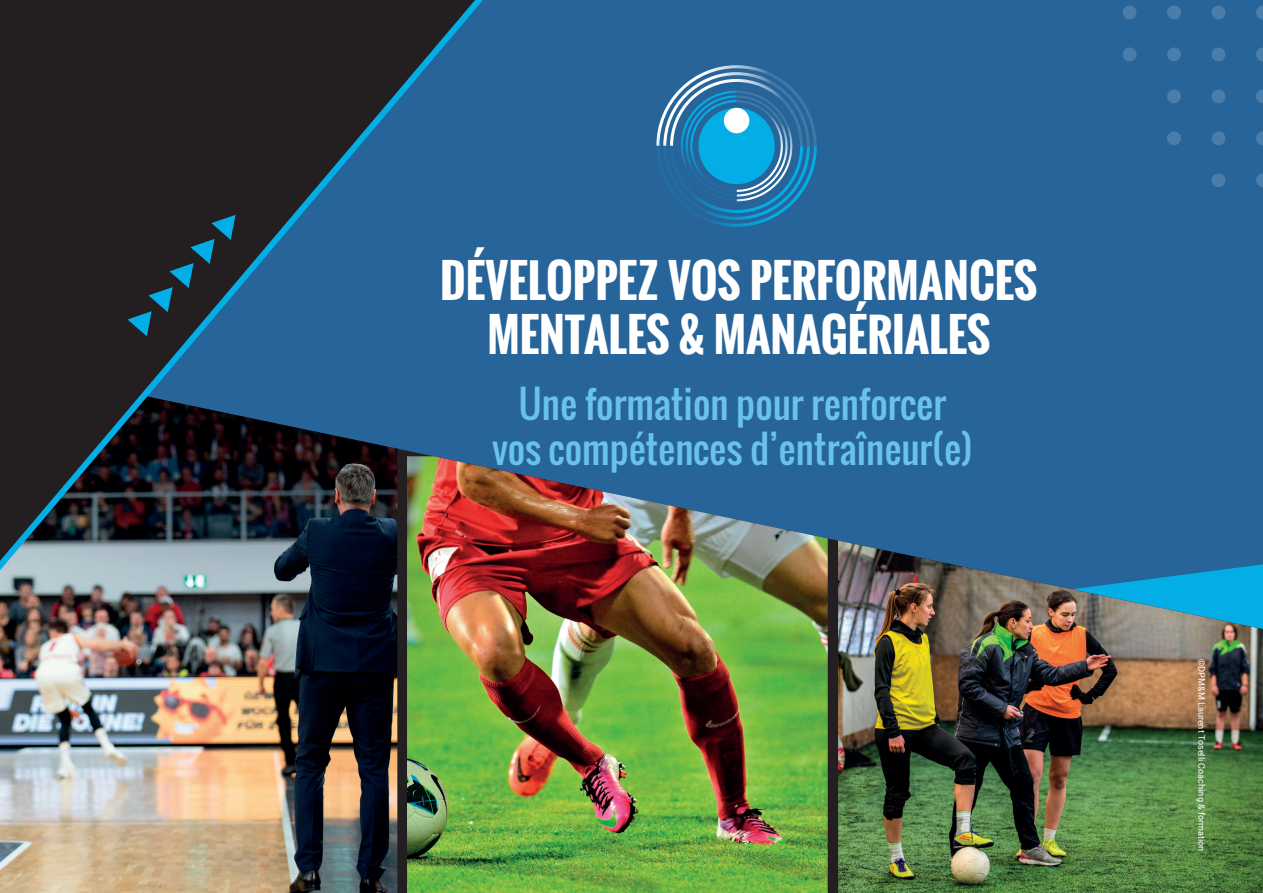
<style>
.page{position:relative;width:1263px;height:893px;background:#26649a}
.page>*{position:absolute;margin:0;border:0;box-sizing:border-box;transform-origin:0 0}
.t1{font:700 45px/54px "Oswald";color:#fff;text-align:center}
.t2{font:37.5px "Oswald";color:#69c1ed}
.t3{font:9px "Roboto";color:#fff}
</style>
<div class="page">
<div style="left:397px;top:538px;width:443px;height:355px;background:#231f20"></div>
<img style="left:0;top:570px;width:397px;height:323px">
<img style="left:407px;top:466px;width:421px;height:427px">
<img style="left:838px;top:541px;width:425px;height:352px">
<div style="left:1211px;top:173px;width:14px;height:14px;background:#4b7daa;border-radius:50%"></div>
<svg style="left:1256px;top:173px;width:7px;height:14px"></svg>
<div style="left:1167px;top:131px;width:14px;height:14px;background:#4b7daa;border-radius:50%"></div>
<div style="left:1211px;top:131px;width:14px;height:14px;background:#4b7daa;border-radius:50%"></div>
<svg style="left:1256px;top:131px;width:7px;height:14px"></svg>
<div style="left:1167px;top:89px;width:14px;height:14px;background:#4b7daa;border-radius:50%"></div>
<div style="left:1211px;top:89px;width:14px;height:14px;background:#4b7daa;border-radius:50%"></div>
<svg style="left:1256px;top:89px;width:7px;height:14px"></svg>
<div style="left:1123px;top:48px;width:13px;height:13px;background:#4b7daa;border-radius:50%"></div>
<div style="left:1167px;top:48px;width:14px;height:13px;background:#4b7daa;border-radius:50%"></div>
<div style="left:1211px;top:48px;width:14px;height:13px;background:#4b7daa;border-radius:50%"></div>
<svg style="left:1256px;top:48px;width:7px;height:13px"></svg>
<div style="left:1123px;top:6px;width:13px;height:13px;background:#4b7daa;border-radius:50%"></div>
<div style="left:1167px;top:6px;width:14px;height:13px;background:#4b7daa;border-radius:50%"></div>
<div style="left:1211px;top:6px;width:14px;height:13px;background:#4b7daa;border-radius:50%"></div>
<svg style="left:1256px;top:6px;width:7px;height:13px"></svg>
<svg style="left:656px;top:65px;width:161px;height:162px"></svg>
<div style="left:698px;top:108px;width:77px;height:76px;background:#03ade5;border-radius:50%"></div>
<div style="left:724px;top:108px;width:25px;height:25px;background:#fff;border-radius:50%"></div>
<svg style="left:0;top:0;width:483px;height:570px"></svg>
<svg style="left:0;top:0;width:475px;height:561px;fill:#231f20"></svg>
<svg style="left:128px;top:215px;width:108px;height:121px;background:#1e3642"></svg>
<p class="t1" style="left:440px;top:254px;width:598px">DÉVELOPPEZ VOS PERFORMANCES<br>MENTALES &amp; MANAGÉRIALES</p>
<p class="t2" style="left:519px;top:375px;width:429px">Une formation pour renforcer</p>
<p class="t2" style="left:492px;top:420px;width:482px">vos compétences d’entraîneur(e)</p>
<p class="t3" style="left:1208px;top:659px;width:194px;rotate:90deg">©DPM&amp;M Laurent Toselli Coaching &amp; formation</p>
</div>
